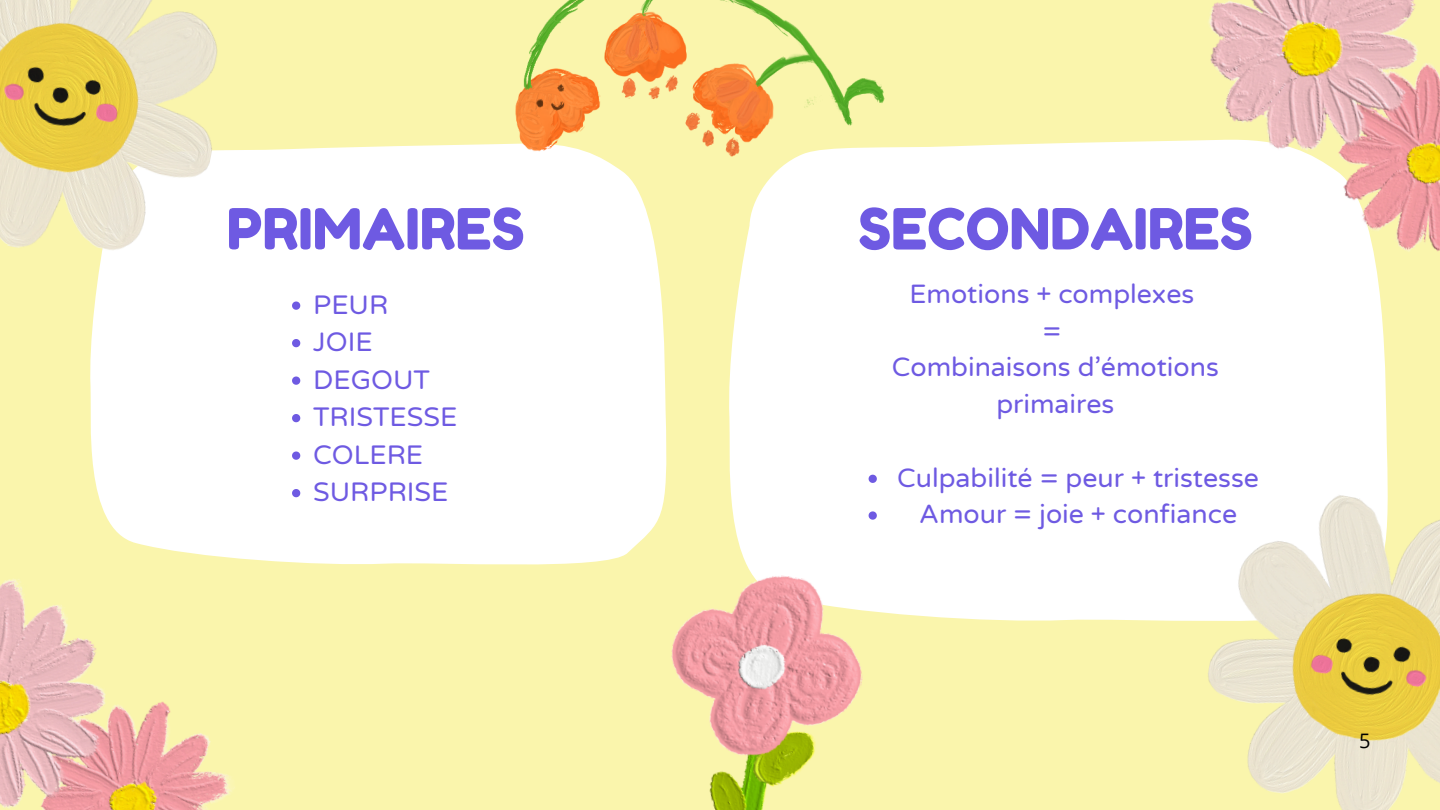
<style>
.page{position:relative;width:1440px;height:810px;background:#faf5ac}
.page>*{position:absolute;margin:0;border:0;box-sizing:border-box;transform-origin:0 0}
.t1{font:56.6px "Fredoka One";color:#6e5ae2}
.t2{font:27px "Varela Round";color:#6e5ae2}
.t3{font:26.7px/36.8px "Varela Round";color:#6e5ae2;text-align:center}
.t4{font:20px "Open Sans";color:#000}
</style>
<div class="page">
<div style="left:90px;top:143px;width:577px;height:422px;background:#fff"></div>
<div style="left:729px;top:140px;width:659px;height:481px;background:#fff"></div>
<img style="left:1186px;top:477px;width:254px;height:333px">
<img style="left:0;top:0;width:246px;height:279px">
<img style="left:1199px;top:0;width:241px;height:271px">
<img style="left:0;top:539px;width:259px;height:271px">
<img style="left:645px;top:561px;width:231px;height:249px">
<img style="left:516px;top:0;width:369px;height:157px">
<svg style="left:292px;top:302px;width:8px;height:8px"></svg>
<svg style="left:292px;top:339px;width:8px;height:8px"></svg>
<svg style="left:292px;top:377px;width:8px;height:8px"></svg>
<svg style="left:292px;top:414px;width:8px;height:8px"></svg>
<svg style="left:292px;top:452px;width:8px;height:8px"></svg>
<svg style="left:292px;top:489px;width:8px;height:8px"></svg>
<svg style="left:869px;top:475px;width:8px;height:8px"></svg>
<svg style="left:869px;top:511px;width:8px;height:9px"></svg>
<p class="t1" style="left:227px;top:194px;width:299px">PRIMAIRES</p>
<h1 class="t2" style="left:313px;top:289px;width:77px">PEUR</h1>
<p class="t2" style="left:313px;top:326px;width:61px">JOIE</p>
<p class="t2" style="left:313px;top:364px;width:118px">DEGOUT</p>
<p class="t2" style="left:313px;top:401px;width:146px">TRISTESSE</p>
<p class="t2" style="left:313px;top:439px;width:111px">COLERE</p>
<p class="t2" style="left:313px;top:476px;width:137px">SURPRISE</p>
<p class="t1" style="left:858px;top:194px;width:396px">SECONDAIRES</p>
<p class="t3" style="left:892px;top:276px;width:329px">Emotions + complexes<br>=<br>Combinaisons d’émotions primaires</p>
<p class="t3" style="left:897px;top:460px;width:363px">Culpabilité = peur + tristesse</p>
<p class="t3" style="left:919px;top:497px;width:319px">Amour = joie + confiance</p>
<p class="t4" style="left:1359px;top:727px;width:13px">5</p>
</div>
